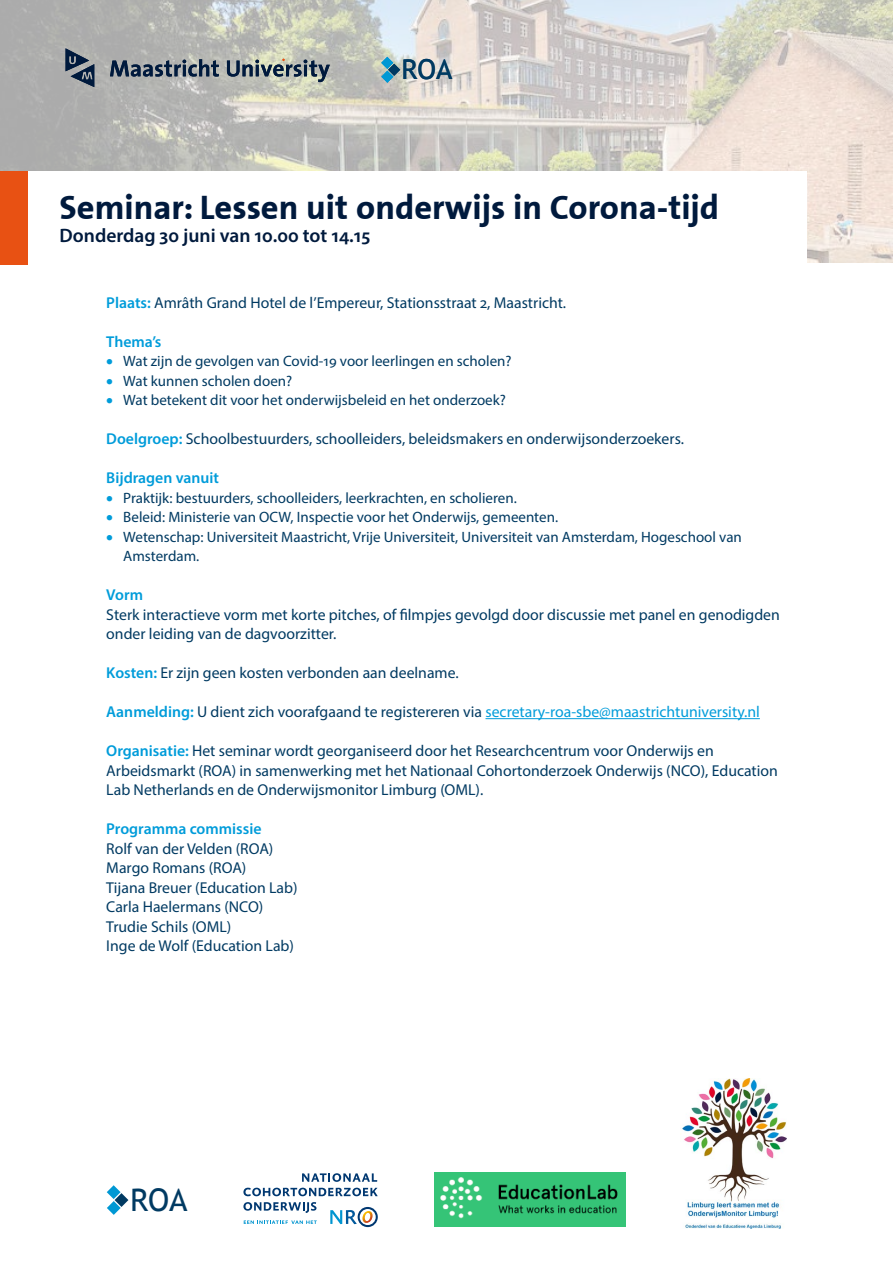
<style>
.page{position:relative;width:893px;height:1263px;background:#fff}
.page>*{position:absolute;margin:0;border:0;box-sizing:border-box;transform-origin:0 0}
.Titel{font:700 34.5px "The Sans Correspondence";color:#001a3d}
.t1{font:31.2px "Trebuchet MS";color:#003a62}
.t2{font:27.45px "Trebuchet MS";color:#003a62}
.Titel-2{font:600 19.5px "Myriad Pro";color:#001a3d}
.bodytekst{font:15.75px/19.5px "Myriad Pro";color:#003a62}
.bodytekst-2{font:15.75px "Myriad Pro";color:#009cda}
.kop_1{font:600 15.75px "Myriad Pro";color:#009cda}
.t3{font:15px/19.5px "Myriad Pro";color:#003a62}
.s1{font-weight:600;color:#009cda}
.s2{color:#009cda}
.s3{font-weight:600}
.s4{color:#003a62}
</style>
<div class="page">
<img style="left:0;top:0;width:893px;height:263px">
<div style="left:0;top:171px;width:806px;height:93px;background:#fff"></div>
<div style="left:0;top:171px;width:28px;height:94px;background:#e85113"></div>
<svg style="left:110px;top:59px;width:109px;height:18px;background:#66717f"></svg>
<svg style="left:66px;top:48px;width:28px;height:39px"></svg>
<svg style="left:227px;top:59px;width:103px;height:23px;background:#889192"></svg>
<svg style="left:381px;top:57px;width:19px;height:26px"></svg>
<img style="left:680px;top:1078px;width:107px;height:150px">
<img style="left:434px;top:1172px;width:192px;height:54px">
<svg style="left:107px;top:1185px;width:21px;height:30px"></svg>
<svg style="left:330px;top:1207px;width:48px;height:20px"></svg>
<svg style="left:244px;top:1220px;width:73px;height:4px"></svg>
<svg style="left:302px;top:1173px;width:75px;height:9px"></svg>
<svg style="left:243px;top:1188px;width:135px;height:8px"></svg>
<svg style="left:243px;top:1202px;width:73px;height:11px"></svg>
<hr style="left:485px;top:718px;width:275px;height:1px;background:#009cda">
<h3 class="t2" style="left:402px;top:53px;width:52px">ROA</h3>
<p class="Titel" style="left:60px;top:188px;width:661px">Seminar: Lessen uit onderwijs in Corona-tijd</p>
<p class="Titel-2" style="left:60px;top:223px;width:312px">Donderdag 30 juni van 10.00 tot 14.15</p>
<p class="bodytekst" style="left:106px;top:292px;width:461px"><span class="s1">Plaats:</span> Amrâth Grand Hotel de l’Empereur, Stationsstraat 2, Maastricht.</p>
<h2 class="kop_1" style="left:106px;top:331px;width:57px">Thema’s</h2>
<p class="t3" style="left:106px;top:351px;width:407px"><span class="s2">•</span> Wat zijn de gevolgen van Covid-19 voor leerlingen en scholen?</p>
<p class="t3" style="left:106px;top:370px;width:187px"><span class="s2">•</span> Wat kunnen scholen doen?</p>
<p class="t3" style="left:106px;top:390px;width:401px"><span class="s2">•</span> Wat betekent dit voor het onderwijsbeleid en het onderzoek?</p>
<p class="bodytekst" style="left:106px;top:429px;width:579px"><span class="s1">Doelgroep:</span> Schoolbestuurders, schoolleiders, beleidsmakers en onderwijsonderzoekers.</p>
<h2 class="kop_1" style="left:106px;top:468px;width:114px">Bijdragen vanuit</h2>
<p class="t3" style="left:106px;top:487px;width:412px"><span class="s2">•</span> Praktijk: bestuurders, schoolleiders, leerkrachten, en scholieren.</p>
<p class="t3" style="left:106px;top:507px;width:453px"><span class="s2">•</span> Beleid: Ministerie van OCW, Inspectie voor het Onderwijs, gemeenten.</p>
<p class="t3" style="left:123px;top:526px;width:620px;text-indent:-17px"><span class="s2">•</span> Wetenschap: Universiteit Maastricht, Vrije Universiteit, Universiteit van Amsterdam, Hogeschool van<br>Amsterdam.</p>
<h2 class="kop_1" style="left:106px;top:585px;width:38px">Vorm</h2>
<p class="bodytekst" style="left:106px;top:604px;width:675px">Sterk interactieve vorm met korte pitches, of filmpjes gevolgd door discussie met panel en genodigden onder leiding van de dagvoorzitter.</p>
<p class="bodytekst" style="left:106px;top:663px;width:354px"><span class="s1">Kosten:</span> Er zijn geen kosten verbonden aan deelname.</p>
<p class="bodytekst-2" style="left:106px;top:702px;width:655px"><span class="s3">Aanmelding:</span> <span class="s4">U dient zich voorafgaand te registereren via</span> secretary-roa-sbe@maastrichtuniversity.nl</p>
<p class="bodytekst" style="left:106px;top:741px;width:673px"><span class="s1">Organisatie:</span> Het seminar wordt georganiseerd door het Researchcentrum voor Onderwijs en<br>Arbeidsmarkt (ROA) in samenwerking met het Nationaal Cohortonderzoek Onderwijs (NCO), Education<br>Lab Netherlands en de Onderwijsmonitor Limburg (OML).</p>
<h2 class="kop_1" style="left:106px;top:819px;width:157px">Programma commissie</h2>
<p class="bodytekst" style="left:106px;top:838px;width:169px">Rolf van der Velden (ROA)</p>
<p class="bodytekst" style="left:106px;top:858px;width:141px">Margo Romans (ROA)</p>
<p class="bodytekst" style="left:106px;top:877px;width:193px">Tijana Breuer (Education Lab)</p>
<p class="bodytekst" style="left:106px;top:897px;width:158px">Carla Haelermans (NCO)</p>
<p class="bodytekst" style="left:106px;top:916px;width:127px">Trudie Schils (OML)</p>
<p class="bodytekst" style="left:106px;top:936px;width:189px">Inge de Wolf (Education Lab)</p>
<h2 class="t1" style="left:130px;top:1181px;width:59px">ROA</h2>
</div>
